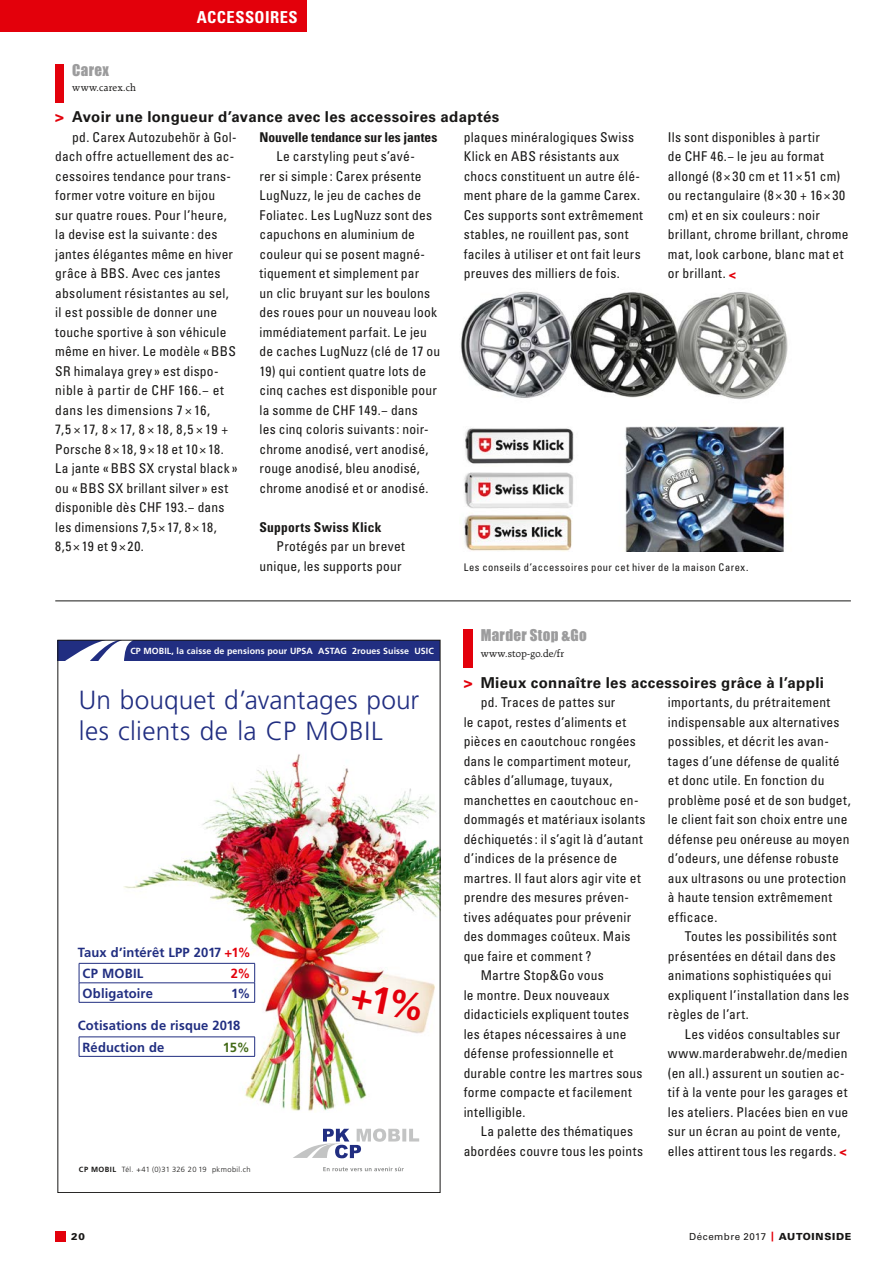
<style>
.page{position:relative;width:893px;height:1263px;background:#fff}
.page>*{position:absolute;margin:0;border:0;box-sizing:border-box;transform-origin:0 0}
.t1{font:300 26.25px/31.5px "Frutiger LT Std";letter-spacing:.01em;color:#212e81}
.t2{font:700 condensed 16.5px "Univers LT Std";letter-spacing:.03em;color:#fff}
.t3{font:700 15px "Univers LT Std";letter-spacing:.025em;color:#181716}
.t4{font:15px "Impact MT Std";letter-spacing:.02em;color:#9c9c9d}
.t5{font:condensed 13.5px/19.5px "Univers LT Std";letter-spacing:.02em;color:#181716}
.t6{font:700 condensed 13.5px "Univers LT Std";letter-spacing:.005em;color:#181716}
.t7{font:700 13.2px/21.3px "Frutiger LT Std";letter-spacing:.01em;color:#212e81}
.t8{font:700 13.2px "Frutiger LT Std";color:#436a17}
.t9{font:700 13.2px "Frutiger LT Std";color:#e3000b}
.t10{font:condensed 10.5px "Univers LT Std";letter-spacing:.05em;color:#181716}
.t11{font:10.5px "Raleigh LT Std";letter-spacing:.03em;color:#181716}
.t12{font:9.75px "Univers LT Std";letter-spacing:.05em;color:#181716}
.t13{font:900 9.75px "Univers LT Std";color:#181716}
.t14{font:700 8.85px "Frutiger LT Std";letter-spacing:.01em;color:#fff}
.t15{font:300 7.5px "Frutiger LT Std";letter-spacing:.045em;color:#181716}
.s1{color:#e3000b}
.s2{font-family:"Impact MT Std";font-stretch:normal;color:#e3000b}
.s3{font-weight:700}
.s4{font-weight:900;color:#e3000b}
.s5{font-weight:900}
</style>
<div class="page">
<div style="left:464px;top:629px;width:9px;height:39px;background:#e3000b"></div>
<div style="left:55px;top:64px;width:9px;height:38px;background:#e3000b"></div>
<img style="left:461px;top:291px;width:327px;height:260px">
<hr style="left:55px;top:601px;width:796px;height:1px;background:#181716">
<img style="left:113px;top:754px;width:325px;height:358px">
<svg style="left:293px;top:1128px;width:126px;height:30px"></svg>
<svg style="left:323px;top:1167px;width:81px;height:4px"></svg>
<div style="left:58px;top:640px;width:382px;height:21px;background:#212e81"></div>
<svg style="left:65px;top:642px;width:66px;height:19px"></svg>
<hr style="left:79px;top:1002px;width:176px;height:1px;background:#212e81">
<svg style="left:79px;top:963px;width:176px;height:39px"></svg>
<hr style="left:79px;top:982px;width:176px;height:1px;background:#212e81">
<div style="left:79px;top:1037px;width:176px;height:19px;background:#fff"></div>
<hr style="left:79px;top:1036px;width:176px;height:1px;background:#212e81">
<svg style="left:79px;top:1037px;width:1px;height:19px"></svg>
<svg style="left:254px;top:1037px;width:1px;height:19px"></svg>
<hr style="left:79px;top:1056px;width:176px;height:1px;background:#212e81">
<div style="left:55px;top:1231px;width:11px;height:11px;background:#e3000b"></div>
<div style="left:0;top:0;width:306px;height:32px;background:#e3000b"></div>
<svg style="left:351px;top:985px;width:73px;height:37px"></svg>
<p class="t2" style="left:197px;top:7px;width:102px">ACCESSOIRES</p>
<p class="t4" style="left:72px;top:60px;width:38px">Carex</p>
<p class="t11" style="left:72px;top:82px;width:65px">www.carex.ch</p>
<p class="t3" style="left:55px;top:108px;width:446px"><span class="s1">&gt;</span> Avoir une longueur d’avance avec les accessoires adaptés</p>
<p class="t5" style="left:55px;top:127px;width:184px;text-indent:17px">pd. Carex Autozubehör à Gol&shy;dach offre actuellement des ac&shy;cessoires tendance pour trans&shy;former votre voiture en bijou<br>sur quatre roues. Pour l’heure, la devise est la suivante : des jantes élégantes même en hiver grâce à BBS. Avec ces jantes absolument résistantes au sel, il est possible de donner une touche sportive à son véhicule même en hiver. Le modèle «BBS<br>SR himalaya grey » est dispo&shy;nible à partir de CHF 166.− et dans les dimensions 7 × 16,<br>7,5×17, 8×17, 8×18, 8,5×19 +<br>Porsche 8×18, 9×18 et 10×18.<br>La jante «BBS SX crystal black» ou «BBS SX brillant silver » est disponible dès CHF 193.− dans les dimensions 7,5 × 17, 8 × 18,<br>8,5×19 et 9×20.</p>
<p class="t6" style="left:259px;top:129px;width:179px">Nouvelle tendance sur les jantes</p>
<p class="t5" style="left:464px;top:127px;width:181px">plaques minéralogiques Swiss<br>Klick en ABS résistants aux chocs constituent un autre élé&shy;ment phare de la gamme Carex.<br>Ces supports sont extrêmement stables, ne rouillent pas, sont faciles à utiliser et ont fait leurs preuves des milliers de fois.</p>
<p class="t5" style="left:668px;top:127px;width:182px">Ils sont disponibles à partir<br>de CHF 46.− le jeu au format allongé (8 × 30 cm et 11 × 51 cm) ou rectangulaire (8 × 30 + 16 × 30 cm) et en six couleurs : noir brillant, chrome brillant, chrome mat, look carbone, blanc mat et or brillant. <span class="s2">&lt;</span></p>
<p class="t5" style="left:259px;top:147px;width:182px;text-indent:17px">Le carstyling peut s’avé-<br>rer si simple : Carex présente<br>LugNuzz, le jeu de caches de<br>Foliatec. Les LugNuzz sont des capuchons en aluminium de couleur qui se posent magné&shy;tiquement et simplement par<br>un clic bruyant sur les boulons des roues pour un nouveau look immédiatement parfait. Le jeu de caches LugNuzz (clé de 17 ou</p>
<p class="t5" style="left:259px;top:361px;width:179px">19) qui contient quatre lots de cinq caches est disponible pour la somme de CHF 149.− dans les cinq coloris suivants : noir&shy;chrome anodisé, vert anodisé, rouge anodisé, bleu anodisé, chrome anodisé et or anodisé.</p>
<p class="t6" style="left:259px;top:519px;width:123px">Supports Swiss Klick</p>
<p class="t5" style="left:259px;top:537px;width:147px;text-align:right">Protégés par un brevet unique, les supports pour</p>
<p class="t10" style="left:464px;top:560px;width:286px">Les conseils d’accessoires pour cet hiver de la maison Carex.</p>
<p class="t14" style="left:141px;top:645px;width:294px">K MOBIL, die Pensionskasse für AGVS ASTAG 2rad Schweiz V CI</p>
<p class="t14" style="left:130px;top:645px;width:305px">CP MOBIL, la caisse de pensions pour UPSA ASTAG 2roues Suisse USIC</p>
<h1 class="t1" style="left:79px;top:684px;width:342px">Un bouquet d’avantages pour les clients de la CP MOBIL</h1>
<p class="t7" style="left:83px;top:941px;width:170px;text-indent:-5px">Taux d’intérêt LPP 2017 <span class="s1">+1%<br></span>CP MOBIL</p>
<p class="t9" style="left:231px;top:966px;width:21px">2%</p>
<p class="t7" style="left:83px;top:982px;width:72px">Obligatoire</p>
<p class="t7" style="left:231px;top:982px;width:21px">1%</p>
<p class="t7" style="left:83px;top:1015px;width:159px;text-indent:-5px">Cotisations de risque 2018<br>Réduction de</p>
<p class="t8" style="left:223px;top:1039px;width:28px">15%</p>
<p class="t15" style="left:79px;top:1165px;width:173px"><span class="s3">CP MOBIL</span> Tél. +41 (0)31 326 20 19 pkmobil.ch</p>
<p class="t4" style="left:481px;top:626px;width:108px">Marder Stop &amp;Go</p>
<p class="t11" style="left:481px;top:647px;width:85px">www.stop-go.de/fr</p>
<p class="t3" style="left:464px;top:674px;width:362px"><span class="s1">&gt;</span> Mieux connaître les accessoires grâce à l’appli</p>
<p class="t5" style="left:481px;top:693px;width:136px">pd. Traces de pattes sur</p>
<p class="t5" style="left:464px;top:712px;width:164px">le capot, restes d’aliments et</p>
<p class="t5" style="left:464px;top:732px;width:174px">pièces en caoutchouc rongées</p>
<p class="t5" style="left:464px;top:751px;width:169px">dans le compartiment moteur,</p>
<p class="t5" style="left:464px;top:771px;width:150px">câbles d’allumage, tuyaux,</p>
<p class="t5" style="left:464px;top:790px;width:176px">manchettes en caoutchouc en-</p>
<p class="t5" style="left:464px;top:810px;width:183px">dommagés et matériaux isolants</p>
<p class="t5" style="left:464px;top:829px;width:181px">déchiquetés : il s’agit là d’autant</p>
<p class="t5" style="left:464px;top:849px;width:155px">d’indices de la présence de</p>
<p class="t5" style="left:464px;top:868px;width:179px">martres. Il faut alors agir vite et</p>
<p class="t5" style="left:464px;top:888px;width:167px">prendre des mesures préven-</p>
<p class="t5" style="left:464px;top:907px;width:169px">tives adéquates pour prévenir</p>
<p class="t5" style="left:464px;top:927px;width:168px">des dommages coûteux. Mais</p>
<p class="t5" style="left:464px;top:946px;width:129px">que faire et comment ?</p>
<p class="t5" style="left:481px;top:966px;width:125px">Martre Stop&amp;Go vous</p>
<p class="t5" style="left:464px;top:985px;width:147px">le montre. Deux nouveaux</p>
<p class="t5" style="left:464px;top:1005px;width:167px">didacticiels expliquent toutes</p>
<p class="t5" style="left:464px;top:1024px;width:164px">les étapes nécessaires à une</p>
<p class="t5" style="left:464px;top:1044px;width:151px">défense professionnelle et</p>
<p class="t5" style="left:464px;top:1063px;width:180px">durable contre les martres sous</p>
<p class="t5" style="left:464px;top:1083px;width:170px">forme compacte et facilement</p>
<p class="t5" style="left:464px;top:1102px;width:63px">intelligible.</p>
<p class="t5" style="left:481px;top:1122px;width:154px">La palette des thématiques</p>
<p class="t5" style="left:464px;top:1141px;width:181px">abordées couvre tous les points</p>
<p class="t5" style="left:668px;top:693px;width:184px">importants, du prétraitement indispensable aux alternatives possibles, et décrit les avan&shy;tages d’une défense de qualité et donc utile. En fonction du problème posé et de son budget, le client fait son choix entre une défense peu onéreuse au moyen d’odeurs, une défense robuste aux ultrasons ou une protection à haute tension extrêmement efficace.</p>
<p class="t5" style="left:668px;top:927px;width:183px;text-indent:17px">Toutes les possibilités sont présentées en détail dans des animations sophistiquées qui expliquent l’installation dans les règles de l’art.</p>
<p class="t5" style="left:668px;top:1024px;width:182px;text-indent:17px">Les vidéos consultables sur www.marderabwehr.de/medien (en all.) assurent un soutien ac&shy;tif à la vente pour les garages et les ateliers. Placées bien en vue sur un écran au point de vente, elles attirent tous les regards. <span class="s2">&lt;</span></p>
<p class="t13" style="left:71px;top:1231px;width:15px">20</p>
<p class="t12" style="left:689px;top:1231px;width:164px">Décembre 2017 <span class="s4">|</span> <span class="s5">AUTOINSIDE</span></p>
</div>
